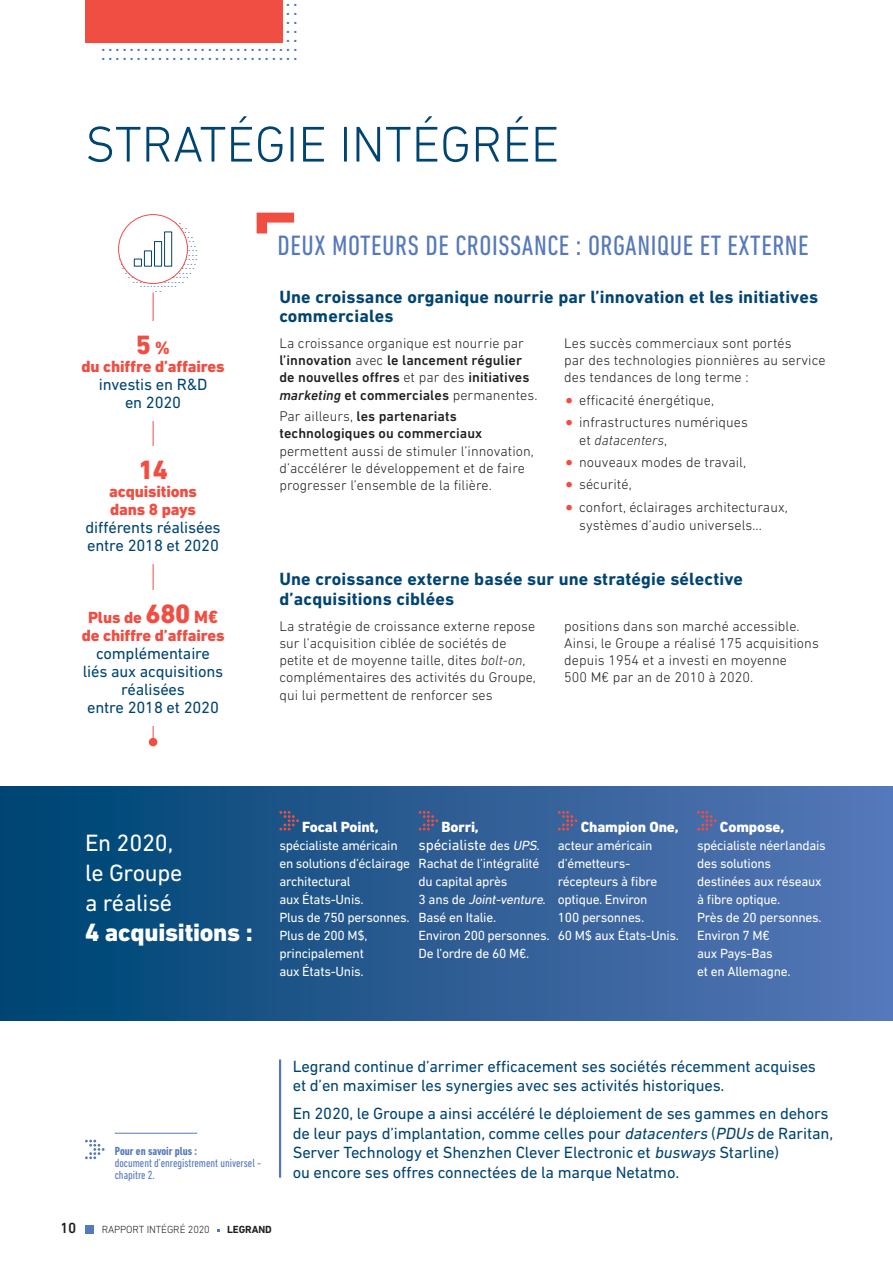
<style>
.page{position:relative;width:893px;height:1263px;background:#fff}
.page>*{position:absolute;margin:0;border:0;box-sizing:border-box;transform-origin:0 0}
.t1{font:300 51px "DIN Next LT Pro";color:#004472}
.t2{font:condensed 28.5px "DIN Next LT Pro";letter-spacing:.02em;color:#5579bc}
.t3{font:800 27px "DIN Next LT Pro";color:#f04e43}
.t4{font:800 25.5px "DIN Next LT Pro";letter-spacing:-.01em;color:#fff}
.t5{font:24px/30px "DIN Next LT Pro";letter-spacing:-.01em;color:#fff}
.t6{font:700 18px/19.5px "DIN Next LT Pro";letter-spacing:.01em;color:#004472}
.t7{font:16.5px/18px "DIN Next LT Pro";letter-spacing:-.01em;color:#004472}
.t8{font:800 16.5px/18px "DIN Next LT Pro";letter-spacing:-.01em;color:#f04e43}
.t9{font:700 15px "DIN Next LT Pro";color:#5579bc}
.t10{font:800 15px "DIN Next LT Pro";letter-spacing:-.01em;color:#fff}
.t11{font:15px/18px "DIN Next LT Pro";letter-spacing:-.01em;color:#fff}
.t12{font:500 15px "DIN Next LT Pro";color:#231f20}
.t13{font:300 14.25px/17.2px "DIN Next LT Pro";letter-spacing:.005em;color:#231f20}
.t14{font:500 14.25px/17.2px "DIN Next LT Pro";letter-spacing:.005em;color:#231f20}
.t15{font:13.5px/18px "DIN Next LT Pro";letter-spacing:-.02em;color:#fff}
.t16{font:condensed 12px/12px "DIN Next LT Pro";color:#5579bc}
.t17{font:700 condensed 12px "DIN Next LT Pro";color:#5579bc}
.t18{font:300 10.5px "DIN Next LT Pro";letter-spacing:-.01em;color:#231f20}
.t19{font:700 10.5px "DIN Next LT Pro";letter-spacing:-.01em;color:#231f20}
.t20{font:700 7.5px "DIN Next LT Pro";color:#5579bc}
.s1{font-size:18px}
.s2{font-size:27px}
.s3{font-weight:300}
.s4{font-style:italic}
.s5{font-size:24px;color:#f04e43}
.s6{font-weight:800}
.s7{font-size:13.5px}
.s8{font-style:italic;font-size:13.5px}
</style>
<div class="page">
<div style="left:85px;top:1225px;width:8px;height:8px;background:#5579bc"></div>
<div style="left:0;top:787px;width:893px;height:233px;background:linear-gradient(to right,#004371,#5977b7)"></div>
<hr style="left:153px;top:293px;width:1px;height:449px;background:#f04e43">
<div style="left:149px;top:738px;width:8px;height:8px;background:#f04e43;border-radius:50%"></div>
<div style="left:85px;top:0;width:198px;height:43px;background:#f04e43"></div>
<svg style="left:257px;top:213px;width:37px;height:20px"></svg>
<div style="left:73px;top:321px;width:160px;height:100px;background:#fff"></div>
<div style="left:73px;top:446px;width:160px;height:118px;background:#fff"></div>
<div style="left:73px;top:590px;width:160px;height:135px;background:#fff"></div>
<svg style="left:279px;top:811px;width:20px;height:19px"></svg>
<svg style="left:419px;top:811px;width:19px;height:19px"></svg>
<svg style="left:558px;top:811px;width:19px;height:19px"></svg>
<svg style="left:697px;top:811px;width:20px;height:19px"></svg>
<div style="left:118px;top:214px;width:70px;height:70px;border:1px solid #f04e43;border-radius:50%"></div>
<div style="left:134px;top:259px;width:8px;height:8px;border:1px solid #004472"></div>
<div style="left:144px;top:251px;width:8px;height:16px;border:1px solid #004472"></div>
<div style="left:154px;top:241px;width:8px;height:26px;border:1px solid #004472"></div>
<div style="left:164px;top:232px;width:8px;height:35px;border:1px solid #004472"></div>
<hr style="left:279px;top:1059px;width:2px;height:119px;background:#5579bc">
<hr style="left:115px;top:1133px;width:82px;height:1px;background:#5579bc">
<svg style="left:85px;top:1140px;width:20px;height:19px"></svg>
<p class="t9" style="left:101px;top:40px;width:197px">. . . . . . . . . . . . . . . . . . . . . . . . . . . .</p>
<p class="t9" style="left:101px;top:49px;width:197px">. . . . . . . . . . . . . . . . . . . . . . . . . . . .</p>
<h1 class="t1" style="left:85px;top:125px;width:476px">STRATÉGIE INTÉGRÉE</h1>
<p class="t20" style="left:133px;top:277px;width:53px">. . . . . . . . . . . . . . .</p>
<p class="t20" style="left:140px;top:282px;width:38px">. . . . . . . . . . .</p>
<p class="t20" style="left:155px;top:286px;width:8px">. .</p>
<h3 class="t3" style="left:136px;top:335px;width:36px">5 <span class="s1">%</span></h3>
<p class="t8" style="left:82px;top:359px;width:145px">du chiffre d’affaires</p>
<p class="t7" style="left:99px;top:377px;width:110px;text-align:center">investis en R&amp;D en 2020</p>
<h3 class="t3" style="left:138px;top:460px;width:32px">14</h3>
<p class="t8" style="left:109px;top:484px;width:89px">acquisitions dans 8 pays</p>
<p class="t7" style="left:85px;top:520px;width:137px">différents réalisées entre 2018 et 2020</p>
<p class="t8" style="left:82px;top:610px;width:144px;text-align:center">Plus de <span class="s2">680</span> <span class="s1">M€ </span>de chiffre d’affaires</p>
<p class="t7" style="left:83px;top:646px;width:142px;text-align:center">complémentaire liés aux acquisitions réalisées<br>entre 2018 et 2020</p>
<h2 class="t2" style="left:277px;top:235px;width:533px">DEUX MOTEURS DE CROISSANCE : ORGANIQUE ET EXTERNE</h2>
<p class="t6" style="left:279px;top:289px;width:540px">Une croissance organique nourrie par l’innovation et les initiatives commerciales</p>
<p class="t14" style="left:279px;top:336px;width:260px"><span class="s3">La croissance organique est nourrie par </span>l’innovation <span class="s3">avec</span> le lancement régulier de nouvelles offres <span class="s3">et par des</span> initiatives <span class="s4">marketing</span> et commerciales <span class="s3">permanentes.</span></p>
<p class="t14" style="left:279px;top:409px;width:204px"><span class="s3">Par ailleurs,</span> les partenariats technologiques ou commerciaux</p>
<p class="t13" style="left:279px;top:444px;width:256px">permettent aussi de stimuler l’innovation, d’accélérer le développement et de faire progresser l’ensemble de la filière.</p>
<p class="t13" style="left:564px;top:336px;width:263px">Les succès commerciaux sont portés<br>par des technologies pionnières au service des tendances de long terme :</p>
<p class="t13" style="left:564px;top:393px;width:151px"><span class="s5">•</span> efficacité énergétique,</p>
<p class="t13" style="left:579px;top:415px;width:170px;line-height:18px;text-indent:-15px"><span class="s5">•</span> infrastructures numériques et <span class="s4">datacenters</span>,</p>
<p class="t13" style="left:564px;top:455px;width:183px"><span class="s5">•</span> nouveaux modes de travail,</p>
<p class="t13" style="left:564px;top:477px;width:69px"><span class="s5">•</span> sécurité,</p>
<p class="t13" style="left:579px;top:499px;width:210px;line-height:18px;text-indent:-15px"><span class="s5">•</span> confort, éclairages architecturaux, systèmes d’audio universels...</p>
<p class="t6" style="left:279px;top:571px;width:465px">Une croissance externe basée sur une stratégie sélective d’acquisitions ciblées</p>
<p class="t13" style="left:279px;top:618px;width:258px">La stratégie de croissance externe repose sur l’acquisition ciblée de sociétés de petite et de moyenne taille, dites <span class="s4">bolt-on</span>, complémentaires des activités du Groupe, qui lui permettent de renforcer ses</p>
<p class="t13" style="left:564px;top:618px;width:256px">positions dans son marché accessible.<br>Ainsi, le Groupe a réalisé 175 acquisitions depuis 1954 et a investi en moyenne<br>500 M€ par an de 2010 à 2020.</p>
<h3 class="t5" style="left:85px;top:831px;width:99px">En 2020, le Groupe a réalisé</h3>
<h3 class="t4" style="left:85px;top:923px;width:169px">4 acquisitions :</h3>
<p class="t10" style="left:302px;top:821px;width:78px">Focal Point,</p>
<p class="t15" style="left:279px;top:838px;width:132px">spécialiste américain en solutions d’éclairage architectural<br>aux États-Unis.<br>Plus de 750 personnes.<br>Plus de 200 M$, principalement<br>aux États-Unis.</p>
<p class="t11" style="left:419px;top:819px;width:123px;text-indent:23px"><span class="s6">Borri, </span>spécialiste <span class="s7">des</span> <span class="s8">UPS</span><span class="s7">.</span></p>
<p class="t15" style="left:419px;top:856px;width:133px">Rachat de l’intégralité du capital après<br>3 a n s d e <span class="s4">Joint-venture</span>.<br>Basé en Italie.<br>Environ 200 personnes.<br>De l’ordre de 60 M€.</p>
<p class="t10" style="left:581px;top:821px;width:99px">Champion One,</p>
<p class="t15" style="left:558px;top:838px;width:123px">acteur américain d’émetteurs&shy;récepteurs à fibre optique. Environ<br>100 personnes.<br>60 M$ aux États-Unis.</p>
<p class="t10" style="left:720px;top:821px;width:66px">Compose,</p>
<p class="t15" style="left:697px;top:838px;width:130px">spécialiste néerlandais des solutions destinées aux réseaux à fibre optique.<br>Près de 20 personnes.<br>Environ 7 M€<br>aux Pays-Bas<br>et en Allemagne.</p>
<p class="t17" style="left:115px;top:1146px;width:84px">Pour en savoir plus :</p>
<p class="t16" style="left:115px;top:1158px;width:148px">document d’enregistrement universel - chapitre 2.</p>
<p class="t7" style="left:293px;top:1058px;width:525px;line-height:19.5px">Legrand continue d’arrimer efficacement ses sociétés récemment acquises et d’en maximiser les synergies avec ses activités historiques.</p>
<p class="t7" style="left:293px;top:1105px;width:542px;line-height:19.5px">En 2020, le Groupe a ainsi accéléré le déploiement de ses gammes en dehors de leur pays d’implantation, comme celles pour <span class="s4">datacenters</span> (<span class="s4">PDUs</span> de Raritan, Server Technology et Shenzhen Clever Electronic et <span class="s4">busways</span> Starline)<br>ou encore ses offres connectées de la marque Netatmo.</p>
<p class="t12" style="left:60px;top:1222px;width:18px">10</p>
<p class="t18" style="left:102px;top:1225px;width:110px">RAPPORT INTÉGRÉ 2020</p>
<p class="t19" style="left:227px;top:1225px;width:46px">LEGRAND</p>
</div>
